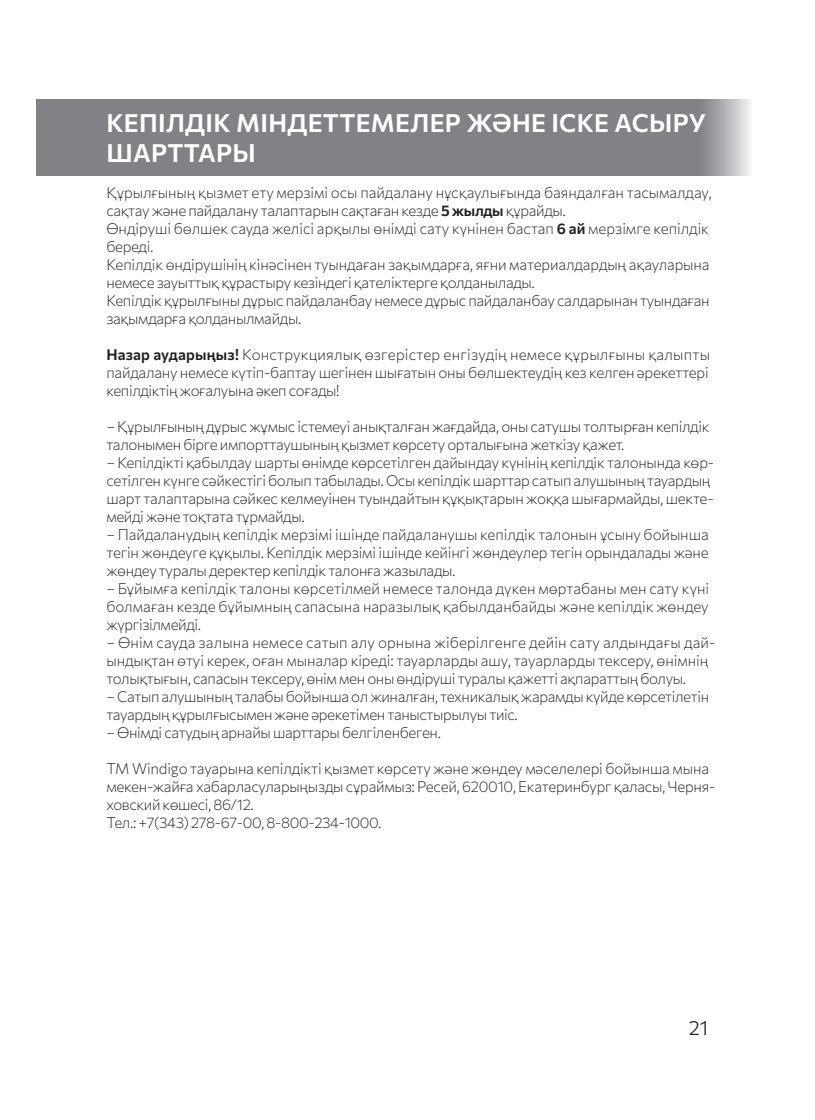
<style>
.page{position:relative;width:815px;height:1120px;background:#fff}
.page>*{position:absolute;margin:0;border:0;box-sizing:border-box;transform-origin:0 0}
.t1{font:600 25px/30px "Commissioner";letter-spacing:.015em;color:#fff}
.t2{font:300 20px "Commissioner";color:#231f20}
.t3{font:200 15px/18px "Commissioner";letter-spacing:-.025em;color:#231f20}
.t4{font:200 15px/18px "Commissioner";letter-spacing:-.005em;color:#231f20}
.s1{font-weight:600}
</style>
<div class="page">
<div style="left:36px;top:100px;width:714px;height:76px;background:#808285"></div>
<p class="t1" style="left:106px;top:106px;width:601px">КЕПІЛДІК МІНДЕТТЕМЕЛЕР ЖӘНЕ ІСКЕ АСЫРУ<br>ШАРТТАРЫ</p>
<p class="t4" style="left:106px;top:182px;width:607px">Құрылғының қызмет ету мерзімі осы пайдалану нұсқаулығында баяндалған тасымалдау, сақтау және пайдалану талаптарын сақтаған кезде <span class="s1">5 жылды</span> құрайды.</p>
<p class="t4" style="left:106px;top:218px;width:604px">Өндіруші бөлшек сауда желісі арқылы өнімді сату күнінен бастап <span class="s1">6 ай</span> мерзімге кепілдік береді.</p>
<p class="t3" style="left:106px;top:254px;width:605px">Кепілдік өндірушінің кінәсінен туындаған зақымдарға, яғни материалдардың ақауларына немесе зауыттық құрастыру кезіндегі қателіктерге қолданылады.</p>
<p class="t3" style="left:106px;top:290px;width:605px">Кепілдік құрылғыны дұрыс пайдаланбау немесе дұрыс пайдаланбау салдарынан туындаған зақымдарға қолданылмайды.</p>
<p class="t3" style="left:106px;top:344px;width:605px;text-align:justify"><span class="s1">Назар аударыңыз!</span> Конструкциялық өзгерістер енгізудің немесе құрылғыны қалыпты пайдалану немесе күтіп-баптау шегінен шығатын оны бөлшектеудің кез келген әрекеттері кепілдіктің жоғалуына әкеп соғады!</p>
<p class="t3" style="left:106px;top:416px;width:605px">– Құрылғының дұрыс жұмыс істемеуі анықталған жағдайда, оны сатушы толтырған кепілдік талонымен бірге импорттаушының қызмет көрсету орталығына жеткізу қажет.</p>
<p class="t3" style="left:106px;top:452px;width:609px">– Кепілдікті қабылдау шарты өнімде көрсетілген дайындау күнінің кепілдік талонында көр&shy;сетілген күнге сәйкестігі болып табылады. Осы кепілдік шарттар сатып алушының тауардың шарт талаптарына сәйкес келмеуінен туындайтын құқықтарын жоққа шығармайды, шекте&shy;мейді және тоқтата тұрмайды.</p>
<p class="t3" style="left:106px;top:524px;width:604px;text-align:justify">– Пайдаланудың кепілдік мерзімі ішінде пайдаланушы кепілдік талонын ұсыну бойынша тегін жөндеуге құқылы. Кепілдік мерзімі ішінде кейінгі жөндеулер тегін орындалады және жөндеу туралы деректер кепілдік талонға жазылады.</p>
<p class="t3" style="left:106px;top:578px;width:604px;text-align:justify">– Бұйымға кепілдік талоны көрсетілмей немесе талонда дүкен мөртабаны мен сату күні болмаған кезде бұйымның сапасына наразылық қабылданбайды және кепілдік жөндеу жүргізілмейді.</p>
<p class="t4" style="left:106px;top:632px;width:611px">– Өнім сауда залына немесе сатып алу орнына жіберілгенге дейін сату алдындағы дай&shy;ындықтан өтуі керек, оған мыналар кіреді: тауарларды ашу, тауарларды тексеру, өнімнің толықтығын, сапасын тексеру, өнім мен оны өндіруші туралы қажетті ақпараттың болуы.</p>
<p class="t3" style="left:106px;top:686px;width:604px">– Сатып алушының талабы бойынша ол жиналған, техникалық жарамды күйде көрсетілетін тауардың құрылғысымен және әрекетімен таныстырылуы тиіс.</p>
<p class="t3" style="left:106px;top:722px;width:336px">– Өнімді сатудың арнайы шарттары белгіленбеген.</p>
<p class="t3" style="left:106px;top:758px;width:611px">ТМ Windigo тауарына кепілдікті қызмет көрсету және жөндеу мәселелері бойынша мына мекен-жайға хабарласуларыңызды сұраймыз: Ресей, 620010, Екатеринбург қаласы, Черня&shy;ховский көшесі, 86/12.</p>
<p class="t3" style="left:106px;top:812px;width:277px">Тел.: +7(343) 278-67-00, 8-800-234-1000.</p>
<h2 class="t2" style="left:689px;top:1012px;width:21px">21</h2>
</div>
